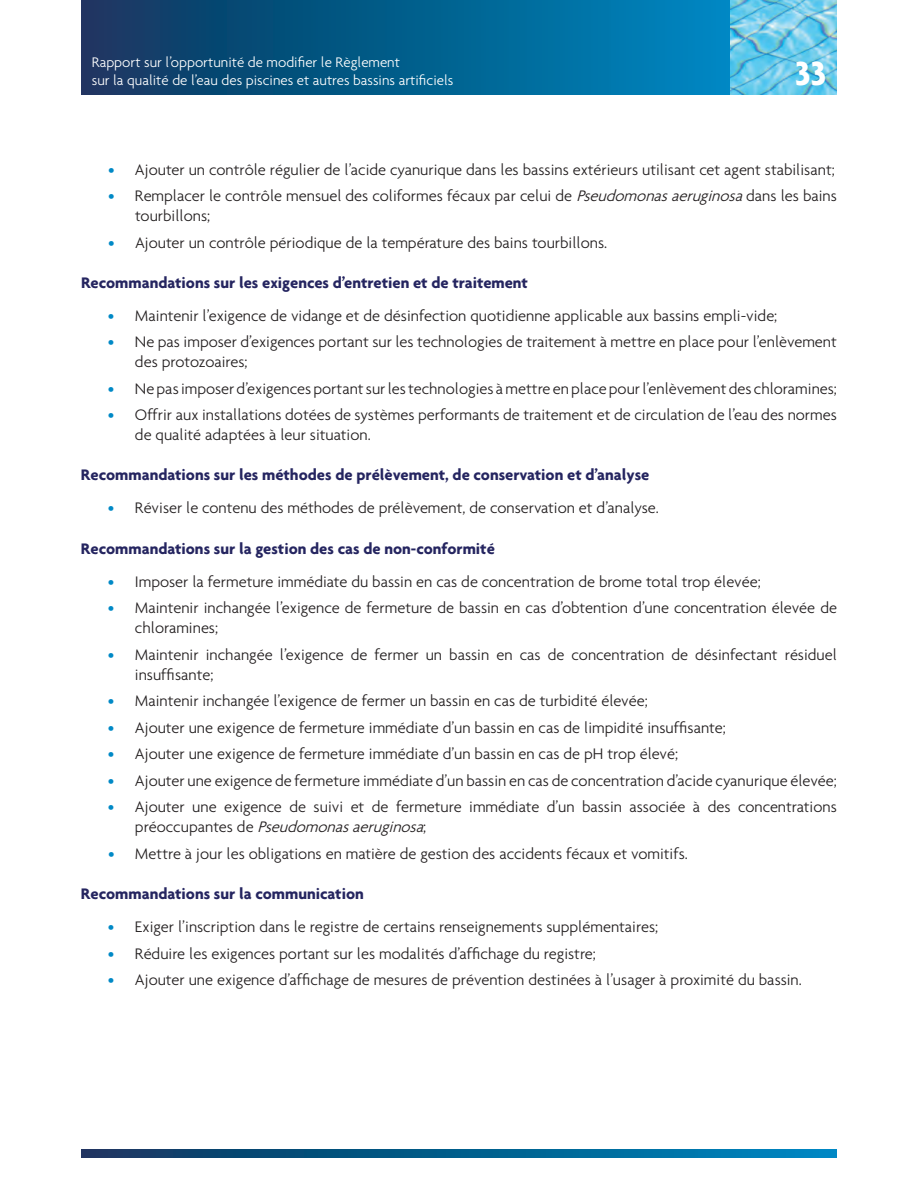
<style>
.page{position:relative;width:918px;height:1188px;background:#fff}
.page>*{position:absolute;margin:0;border:0;box-sizing:border-box;transform-origin:0 0}
.t1{font:700 36px "Agenda";color:#fff}
.t2{font:300 16.5px/19.8px "Agenda";color:#231f20}
.t3{font:700 16.5px "Agenda";color:#252560}
.t4{font:300 15px/18px "Agenda";color:#fff}
.s1{font-weight:500;color:#0089c6}
.s2{font-style:italic}
</style>
<div class="page">
<svg style="left:81px;top:0;width:649px;height:94px;background:#045e8d"></svg>
<svg style="left:81px;top:1149px;width:755px;height:9px;background:#045e8d"></svg>
<img style="left:730px;top:0;width:106px;height:94px">
<p class="t4" style="left:92px;top:53px;width:363px">Rapport sur l’opportunité de modifier le Règlement<br>sur la qualité de l’eau des piscines et autres bassins artificiels</p>
<h1 class="t1" style="left:795px;top:51px;width:33px">33</h1>
<p class="t2" style="left:108px;top:159px;width:728px"><span class="s1">•</span> Ajouter un contrôle régulier de l’acide cyanurique dans les bassins extérieurs utilisant cet agent stabilisant;</p>
<p class="t2" style="left:135px;top:186px;width:703px;text-indent:-27px"><span class="s1">•</span> Remplacer le contrôle mensuel des coliformes fécaux par celui de <span class="s2">Pseudomonasaeruginosa</span>dans les bains tourbillons;</p>
<p class="t2" style="left:108px;top:232px;width:501px"><span class="s1">•</span> Ajouter un contrôle périodique de la température des bains tourbillons.</p>
<p class="t3" style="left:81px;top:272px;width:449px">Recommandations sur les exigences d’entretien et de traitement</p>
<p class="t2" style="left:108px;top:305px;width:671px"><span class="s1">•</span> Maintenir l’exigence de vidange et de désinfection quotidienne applicable aux bassins empli-vide;</p>
<p class="t2" style="left:135px;top:332px;width:703px;text-indent:-27px"><span class="s1">•</span> Ne pas imposer d’exigences portant sur les technologies de traitement à mettre en place pour l’enlèvement des protozoaires;</p>
<p class="t2" style="left:108px;top:378px;width:731px"><span class="s1">•</span> Ne pas imposer d’exigences portant sur les technologies à mettre en place pour l’enlèvement des chloramines;</p>
<p class="t2" style="left:135px;top:405px;width:703px;text-indent:-27px"><span class="s1">•</span> Offrir aux installations dotées de systèmes performants de traitement et de circulation de l’eau des normes de qualité adaptées à leur situation.</p>
<p class="t3" style="left:81px;top:465px;width:570px">Recommandations sur les méthodes de prélèvement, de conservation et d’analyse</p>
<p class="t2" style="left:108px;top:498px;width:553px"><span class="s1">•</span> Réviser le contenu des méthodes de prélèvement, de conservation et d’analyse.</p>
<p class="t3" style="left:81px;top:538px;width:415px">Recommandations sur la gestion des cas de non-conformité</p>
<p class="t2" style="left:108px;top:571px;width:654px"><span class="s1">•</span> Imposer la fermeture immédiate du bassin en cas de concentration de brome total trop élevée;</p>
<p class="t2" style="left:135px;top:598px;width:704px;text-indent:-27px"><span class="s1">•</span> Maintenir inchangée l’exigence de fermeture de bassin en cas d’obtention d’une concentration élevée de chloramines;</p>
<p class="t2" style="left:135px;top:644px;width:704px;text-indent:-27px"><span class="s1">•</span> Maintenir inchangée l’exigence de fermer un bassin en cas de concentration de désinfectant résiduel insuffisante;</p>
<p class="t2" style="left:108px;top:691px;width:541px"><span class="s1">•</span> Maintenir inchangée l’exigence de fermer un bassin en cas de turbidité élevée;</p>
<p class="t2" style="left:108px;top:717px;width:619px"><span class="s1">•</span> Ajouter une exigence de fermeture immédiate d’un bassin en cas de limpidité insuffisante;</p>
<p class="t2" style="left:108px;top:744px;width:572px"><span class="s1">•</span> Ajouter une exigence de fermeture immédiate d’un bassin en cas de pH trop élevé;</p>
<p class="t2" style="left:108px;top:770px;width:730px"><span class="s1">•</span> Ajouter une exigence de fermeture immédiate d’un bassin en cas de concentration d’acide cyanurique élevée;</p>
<p class="t2" style="left:135px;top:797px;width:703px;text-indent:-27px"><span class="s1">•</span> Ajouter une exigence de suivi et de fermeture immédiate d’un bassin associée à des concentrations p r é o c c u p a n t e s d e <span class="s2">Pseudomonasaeruginosa</span>;</p>
<p class="t2" style="left:108px;top:843px;width:581px"><span class="s1">•</span> Mettre à jour les obligations en matière de gestion des accidents fécaux et vomitifs.</p>
<p class="t3" style="left:81px;top:883px;width:284px">Recommandations sur la communication</p>
<p class="t2" style="left:108px;top:917px;width:552px"><span class="s1">•</span> Exiger l’inscription dans le registre de certains renseignements supplémentaires;</p>
<p class="t2" style="left:108px;top:943px;width:490px"><span class="s1">•</span> Réduire les exigences portant sur les modalités d’affichage du registre;</p>
<p class="t2" style="left:108px;top:970px;width:695px"><span class="s1">•</span> Ajouter une exigence d’affichage de mesures de prévention destinées à l’usager à proximité du bassin.</p>
</div>
